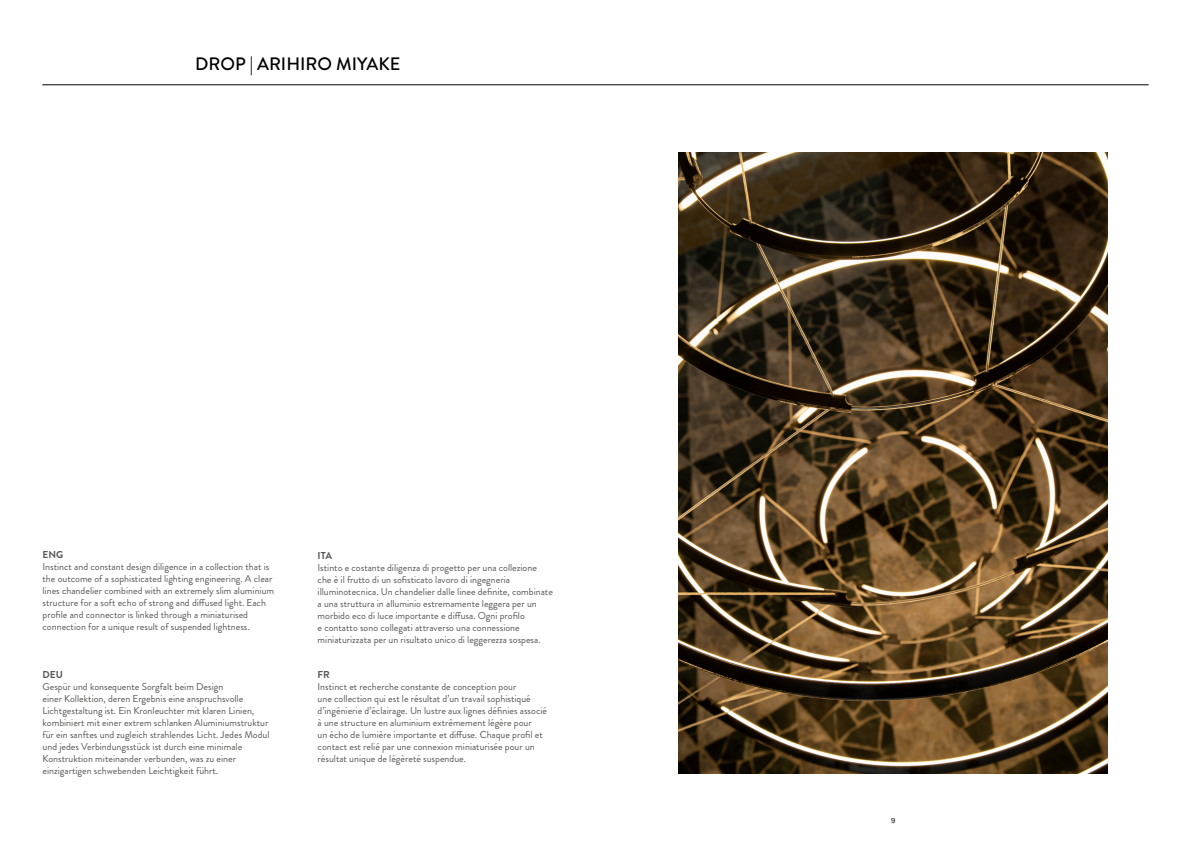
<style>
.page{position:relative;width:1191px;height:842px;background:#fff}
.page>*{position:absolute;margin:0;border:0;box-sizing:border-box;transform-origin:0 0}
.t1{font:500 18px "Brandon Grotesque";color:#000}
.t2{font:10px/12px "Brandon Grotesque";color:#575756}
.t3{font:700 10px "Brandon Grotesque";color:#575756}
.t4{font:7px "Helvetica Now Display";color:#000}
</style>
<div class="page">
<hr style="left:43px;top:85px;width:1105px;height:1px;background:#000">
<img style="left:678px;top:152px;width:429px;height:622px">
<h1 class="t1" style="left:195px;top:51px;width:207px">DROP | ARIHIRO MIYAKE</h1>
<p class="t3" style="left:43px;top:547px;width:22px">ENG</p>
<p class="t2" style="left:43px;top:561px;width:233px">Instinct and constant design diligence in a collection that is the outcome of a sophisticated lighting engineering. A clear lines chandelier combined with an extremely slim aluminium structure for a soft echo of strong and diffused light. Each profile and connector is linked through a miniaturised connection for a unique result of suspended lightness.</p>
<p class="t3" style="left:43px;top:667px;width:22px">DEU</p>
<p class="t2" style="left:43px;top:681px;width:228px">Gespür und konsequente Sorgfalt beim Design<br>einer Kollektion, deren Ergebnis eine anspruchsvolle Lichtgestaltung ist. Ein Kronleuchter mit klaren Linien, kombiniert mit einer extrem schlanken Aluminiumstruktur für ein sanftes und zugleich strahlendes Licht. Jedes Modul und jedes Verbindungsstück ist durch eine minimale Konstruktion miteinander verbunden, was zu einer einzigartigen schwebenden Leichtigkeit führt.</p>
<p class="t3" style="left:317px;top:548px;width:16px">ITA</p>
<p class="t2" style="left:317px;top:561px;width:237px">Istinto e costante diligenza di progetto per una collezione che è il frutto di un sofisticato lavoro di ingegneria illuminotecnica. Un chandelier dalle linee definite, combinate a una struttura in alluminio estremamente leggera per un morbido eco di luce importante e diffusa. Ogni profilo<br>e contatto sono collegati attraverso una connessione miniaturizzata per un risultato unico di leggerezza sospesa.</p>
<p class="t3" style="left:317px;top:667px;width:14px">FR</p>
<p class="t2" style="left:317px;top:681px;width:231px">Instinct et recherche constante de conception pour<br>une collection qui est le résultat d’un travail sophistiqué d’ingénierie d’éclairage. Un lustre aux lignes définies associé à une structure en aluminium extrêmement légère pour<br>un écho de lumière importante et diffuse. Chaque profil et contact est relié par une connexion miniaturisée pour un résultat unique de légèreté suspendue.</p>
<p class="t4" style="left:891px;top:815px;width:6px">9</p>
</div>
